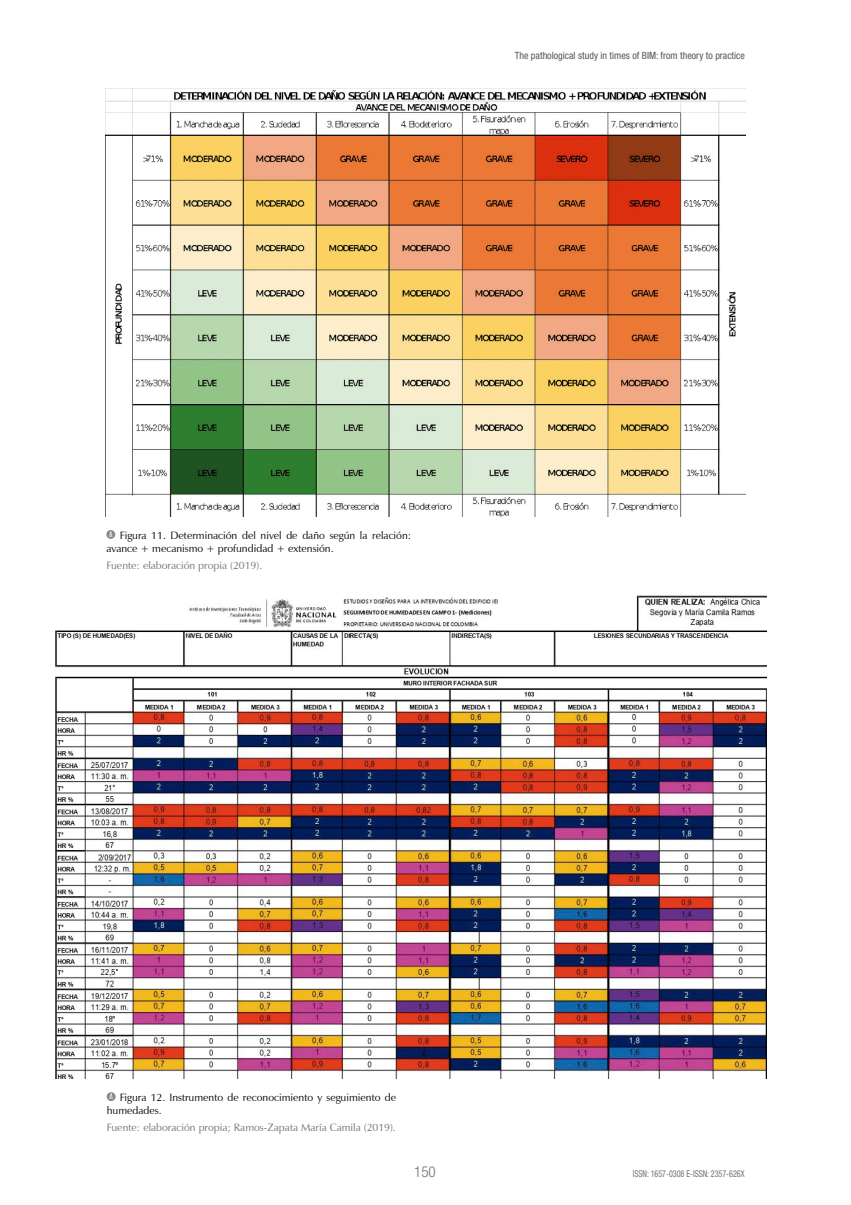
<style>
.page{position:relative;width:851px;height:1205px;background:#fff}
.page>*{position:absolute;margin:0;border:0;box-sizing:border-box;transform-origin:0 0}
.t1{font:300 condensed 15px "Helvetica Neue LT Std";color:#727171}
.t2{font:10.62px/13.1px "Zapf Humanist 601 BT";color:#000}
.t3{font:10.62px "Zapf Humanist 601 BT";color:#727171}
.t4{font:condensed 10px "Helvetica Neue LT Std";color:#595757}
.t5{font:condensed 9.38px "Helvetica Neue LT Std";color:#727171;scale:.86 1}
</style>
<div class="page">
<div style="left:106px;top:530px;width:9px;height:9px;background:#87888a;border-radius:50%"></div>
<img style="left:106px;top:89px;width:639px;height:427px">
<img style="left:56px;top:595px;width:710px;height:483px">
<div style="left:107px;top:1092px;width:9px;height:9px;background:#87888a;border-radius:50%"></div>
<p class="t4" style="left:514px;top:50px;width:232px">The pathological study in times of BIM: from theory to practice</p>
<p class="t2" style="left:106px;top:529px;width:306px"><sup>A</sup> Figura 11. Determinación del nivel de daño según la relación: avance + mecanismo + profundidad + extensión.</p>
<p class="t3" style="left:106px;top:558px;width:157px">Fuente: elaboración propia (2019).</p>
<p class="t2" style="left:107px;top:1091px;width:291px"><sup>A</sup> Figura 12. Instrumento de reconocimiento y seguimiento de humedades.</p>
<p class="t3" style="left:107px;top:1120px;width:290px">Fuente: elaboración propia; Ramos-Zapata María Camila (2019).</p>
<h1 class="t1" style="left:414px;top:1163px;width:23px">150</h1>
<p class="t5" style="left:632px;top:1168px;width:131px">ISSN: 1657-0308 E-ISSN: 2357-626X</p>
</div>
